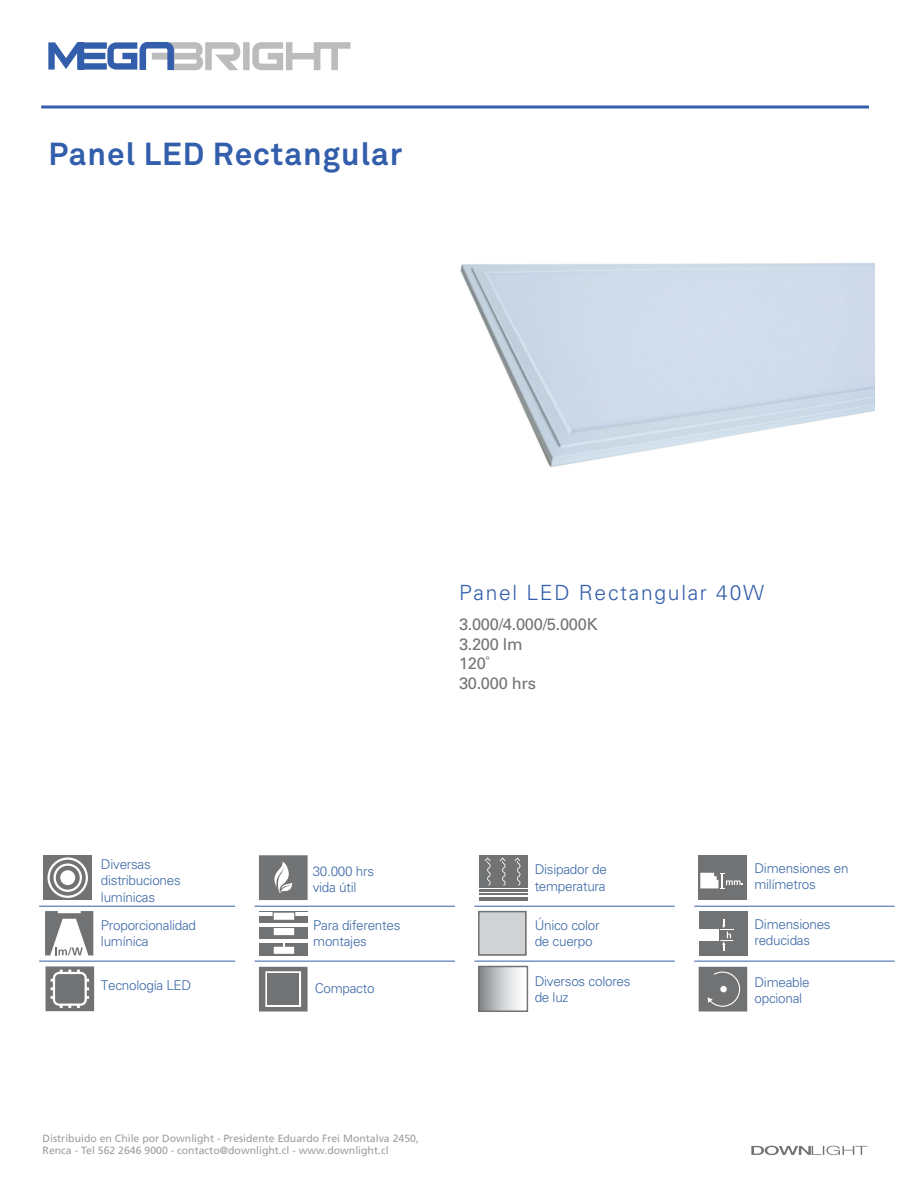
<style>
.page{position:relative;width:918px;height:1188px;background:#fff}
.page>*{position:absolute;margin:0;border:0;box-sizing:border-box;transform-origin:0 0}
.t1{font:700 31.5px "Akkurat";letter-spacing:.03em;color:#335eab}
.t2{font:300 21px "Univers LT Std";letter-spacing:.08em;color:#335eab}
.t3{font:16.5px/19.8px "Univers LT Std";letter-spacing:-.02em;color:#717273}
.t4{font:300 13.5px/16.2px "Univers LT Std";letter-spacing:-.02em;color:#3c68a7}
.t5{font:10.5px/12.6px "Frutiger";color:#9e9e9e}
</style>
<div class="page">
<svg style="left:48px;top:42px;width:303px;height:28px"></svg>
<hr style="left:41px;top:105px;width:828px;height:3px;background:#335eab">
<img style="left:460px;top:263px;width:414px;height:204px">
<svg style="left:46px;top:966px;width:48px;height:45px;background:#88898a"></svg>
<div style="left:43px;top:855px;width:49px;height:45px;background:#717273"></div>
<svg style="left:48px;top:857px;width:40px;height:41px"></svg>
<div style="left:60px;top:870px;width:15px;height:15px;background:#fff;border-radius:50%"></div>
<svg style="left:45px;top:911px;width:48px;height:44px"></svg>
<hr style="left:39px;top:906px;width:196px;height:1px;background:#335eab">
<hr style="left:39px;top:961px;width:196px;height:1px;background:#335eab">
<svg style="left:259px;top:967px;width:49px;height:45px;background:#848485"></svg>
<hr style="left:255px;top:906px;width:200px;height:1px;background:#335eab">
<hr style="left:255px;top:961px;width:200px;height:1px;background:#335eab">
<hr style="left:479px;top:893px;width:48px;height:2px;background:#717273">
<hr style="left:479px;top:897px;width:48px;height:3px;background:#717273">
<div style="left:479px;top:855px;width:48px;height:33px;background:#717273"></div>
<hr style="left:479px;top:889px;width:48px;height:2px;background:#717273">
<svg style="left:514px;top:858px;width:6px;height:28px"></svg>
<svg style="left:500px;top:858px;width:6px;height:28px"></svg>
<svg style="left:485px;top:858px;width:6px;height:28px"></svg>
<div style="left:479px;top:967px;width:48px;height:45px;background:linear-gradient(to right,#898b8f,#fff)"></div>
<hr style="left:474px;top:906px;width:201px;height:1px;background:#335eab">
<hr style="left:474px;top:961px;width:201px;height:1px;background:#335eab">
<div style="left:478px;top:966px;width:50px;height:46px;border:2px solid #717273"></div>
<div style="left:699px;top:855px;width:48px;height:45px;background:#717273"></div>
<svg style="left:700px;top:873px;width:43px;height:16px"></svg>
<div style="left:699px;top:911px;width:49px;height:45px;background:#717273"></div>
<div style="left:699px;top:929px;width:20px;height:11px;background:#fff"></div>
<svg style="left:720px;top:919px;width:13px;height:32px"></svg>
<svg style="left:699px;top:967px;width:48px;height:45px;background:#7b7c7c"></svg>
<hr style="left:694px;top:906px;width:201px;height:1px;background:#335eab">
<hr style="left:694px;top:961px;width:201px;height:1px;background:#335eab">
<svg style="left:751px;top:1146px;width:116px;height:9px"></svg>
<svg style="left:259px;top:855px;width:49px;height:45px;background:#838586"></svg>
<div style="left:478px;top:911px;width:48px;height:45px;background:#d1d2d4"></div>
<div style="left:478px;top:911px;width:48px;height:45px;border:2px solid #717273"></div>
<div style="left:259px;top:911px;width:49px;height:45px;background:#717273"></div>
<svg style="left:259px;top:912px;width:49px;height:8px"></svg>
<hr style="left:259px;top:925px;width:49px;height:2px;background:#fff">
<hr style="left:259px;top:924px;width:49px;height:1px;background:#fff">
<svg style="left:273px;top:928px;width:22px;height:8px"></svg>
<hr style="left:259px;top:940px;width:49px;height:2px;background:#fff">
<hr style="left:259px;top:939px;width:49px;height:1px;background:#fff">
<svg style="left:273px;top:943px;width:22px;height:11px"></svg>
<h1 class="t1" style="left:48px;top:134px;width:355px">Panel LED Rectangular</h1>
<h2 class="t2" style="left:459px;top:580px;width:307px">Panel LED Rectangular 40W</h2>
<p class="t3" style="left:459px;top:614px;width:140px">3.000/4.000/5.000K<br>3.200 lm<br>120˚<br>30.000 hrs</p>
<p class="t4" style="left:101px;top:856px;width:81px">Diversas distribuciones lumínicas</p>
<p class="t4" style="left:101px;top:917px;width:97px">Proporcionalidad lumínica</p>
<p class="t4" style="left:101px;top:977px;width:92px">Tecnología LED</p>
<p class="t4" style="left:755px;top:860px;width:96px">Dimensiones en milímetros</p>
<p class="t4" style="left:535px;top:862px;width:74px">Disipador de temperatura</p>
<p class="t4" style="left:313px;top:863px;width:63px">30.000 hrs vida útil</p>
<p class="t4" style="left:313px;top:917px;width:89px">Para diferentes montajes</p>
<p class="t4" style="left:755px;top:916px;width:78px">Dimensiones reducidas</p>
<p class="t4" style="left:755px;top:974px;width:57px">Dimeable opcional</p>
<p class="t4" style="left:535px;top:917px;width:66px">Único color de cuerpo</p>
<p class="t4" style="left:535px;top:973px;width:97px">Diversos colores de luz</p>
<p class="t4" style="left:315px;top:980px;width:61px">Compacto</p>
<p class="t5" style="left:43px;top:1132px;width:378px">Distribuido en Chile por Downlight - Presidente Eduardo Frei Montalva 2450,<br>Renca - Tel 562 2646 9000 - contacto@downlight.cl - www.downlight.cl</p>
</div>
